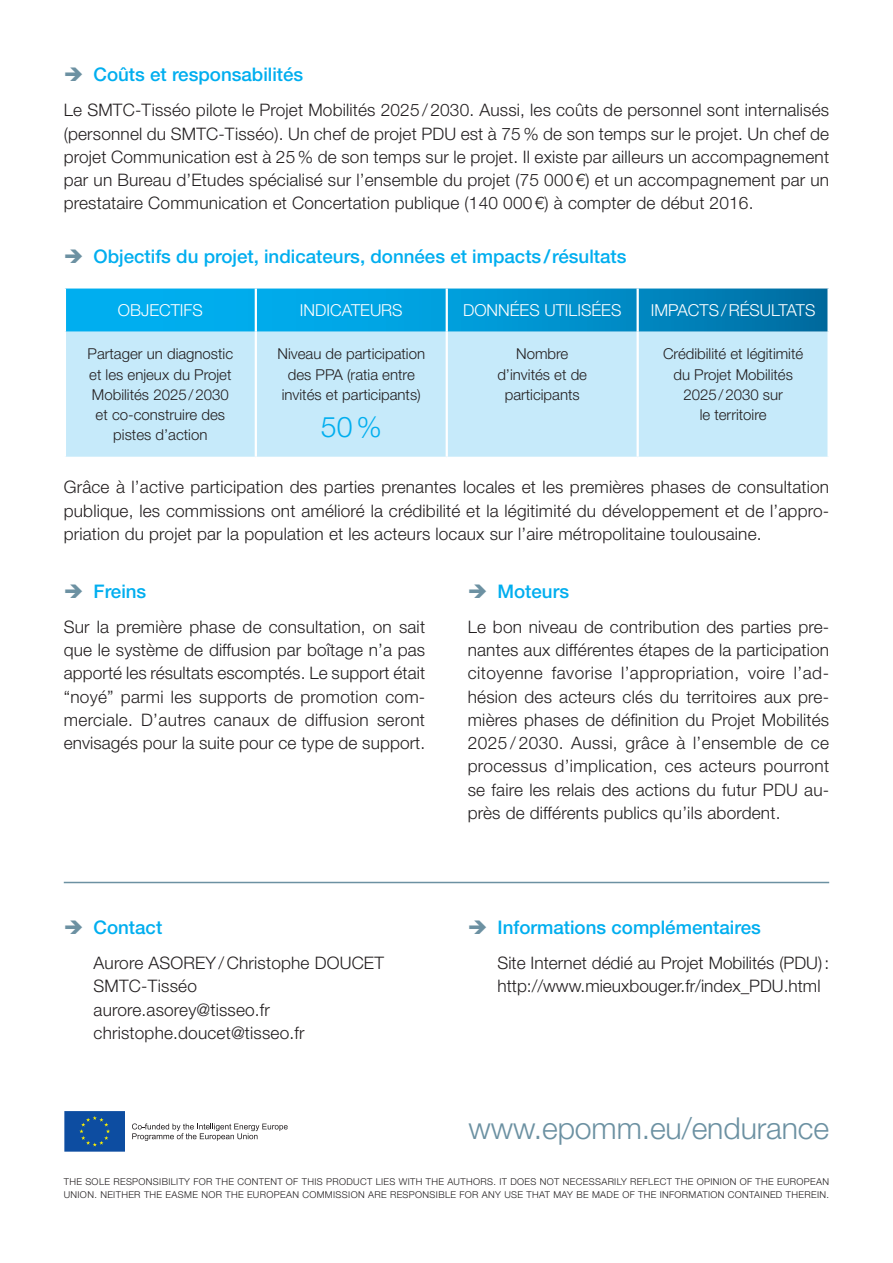
<style>
.page{position:relative;width:893px;height:1263px;background:#fff}
.page>*{position:absolute;margin:0;border:0;box-sizing:border-box;transform-origin:0 0}
.t1{font:300 30.3px "Helvetica Neue LT Pro";letter-spacing:-.005em;color:#6c91a2}
.t2{font:300 28.5px "Helvetica Neue LT Pro";color:#00aeef}
.t3{font:500 18.75px "Helvetica Neue LT Pro";color:#00aeef}
.t4{font:300 17.25px/23.2px "Helvetica Neue LT Pro";letter-spacing:.01em;color:#231f20;text-align:justify}
.t5{font:300 16.5px "Helvetica Neue LT Pro";color:#fff}
.t6{font:300 15px/20.2px "Helvetica Neue LT Pro";color:#231f20;text-align:center}
.t7{font:300 9.45px "Helvetica Neue LT Pro";letter-spacing:.22em;color:#231f20}
.t8{font:300 9.45px "Helvetica Neue LT Pro";letter-spacing:.035em;color:#231f20}
</style>
<div class="page">
<svg style="left:64px;top:1111px;width:61px;height:41px;background:#17549e"></svg>
<svg style="left:132px;top:1123px;width:156px;height:18px"></svg>
<svg style="left:66px;top:288px;width:761px;height:44px;background:#059ad5"></svg>
<div style="left:66px;top:332px;width:761px;height:125px;background:#c6eafa"></div>
<hr style="left:255px;top:288px;width:2px;height:44px;background:#fff">
<hr style="left:446px;top:288px;width:2px;height:44px;background:#fff">
<hr style="left:637px;top:288px;width:2px;height:44px;background:#fff">
<hr style="left:255px;top:332px;width:2px;height:125px;background:#fff">
<hr style="left:446px;top:332px;width:2px;height:125px;background:#fff">
<hr style="left:637px;top:332px;width:2px;height:125px;background:#fff">
<hr style="left:64px;top:882px;width:765px;height:1px;background:#6c91a2">
<p class="t3" style="left:94px;top:64px;width:211px">Coûts et responsabilités</p>
<p class="t4" style="left:64px;top:98px;width:767px">Le SMTC-Tisséo pilote le Projet Mobilités 2025 / 2030. Aussi, les coûts de personnel sont internalisés (personnel du SMTC-Tisséo). Un chef de projet PDU est à 75% de son temps sur le projet. Un chef de projet Communication est à 25% de son temps sur le projet. Il existe par ailleurs un accompagnement par un Bureau d’Etudes spécialisé sur l’ensemble du projet (75 000 €) et un accompagnement par un prestataire Communication et Concertation publique (140 000 €) à compter de début 2016.</p>
<p class="t3" style="left:94px;top:246px;width:534px">Objectifs du projet, indicateurs, données et impacts/résultats</p>
<p class="t5" style="left:118px;top:300px;width:41px">Objecti</p>
<p class="t5" style="left:184px;top:300px;width:18px">fs</p>
<p class="t5" style="left:300px;top:300px;width:15px">Indicateurs</p>
<p class="t5" style="left:463px;top:300px;width:160px">DONNÉES UTILISÉES</p>
<p class="t5" style="left:651px;top:300px;width:166px">IMPACTS/RÉSULTATS</p>
<p class="t6" style="left:88px;top:344px;width:147px">Partager un diagnostic et les enjeux du Projet<br>Mobilités 2025/2030 et co-construire des pistes d’action</p>
<p class="t6" style="left:278px;top:344px;width:149px">Niveau de participation des PPA (ratia entre invités et participants)</p>
<p class="t6" style="left:497px;top:344px;width:91px">Nombre d’invités et de participants</p>
<p class="t6" style="left:663px;top:344px;width:142px">Crédibilité et légitimité du Projet Mobilités<br>2025/2030 sur<br>le territoire</p>
<h2 class="t2" style="left:321px;top:410px;width:63px">50%</h2>
<p class="t4" style="left:64px;top:475px;width:767px">Grâce à l’active participation des parties prenantes locales et les premières phases de consultation publique, les commissions ont amélioré la crédibilité et la légitimité du développement et de l’appro&shy;priation du projet par la population et les acteurs locaux sur l’aire métropolitaine toulousaine.</p>
<p class="t3" style="left:94px;top:580px;width:54px">Freins</p>
<p class="t4" style="left:64px;top:615px;width:363px">Sur la première phase de consultation, on sait que le système de diffusion par boîtage n’a pas apporté les résultats escomptés. Le support était “noyé” parmi les supports de promotion com&shy;merciale. D’autres canaux de diffusion seront envisagés pour la suite pour ce type de support.</p>
<p class="t3" style="left:94px;top:916px;width:70px">Contact</p>
<p class="t4" style="left:94px;top:951px;width:292px;text-align:left">Aurore ASOREY / Christophe DOUCET<br>SMTC-Tisséo<br>aurore.asorey@tisseo.fr christophe.doucet@tisseo.fr</p>
<p class="t3" style="left:497px;top:580px;width:73px">Moteurs</p>
<p class="t4" style="left:468px;top:615px;width:363px">Le bon niveau de contribution des parties pre&shy;nantes aux différentes étapes de la participation citoyenne favorise l’appropriation, voire l’ad&shy;hésion des acteurs clés du territoires aux pre&shy;mières phases de définition du Projet Mobilités 2025 / 2030. Aussi, grâce à l’ensemble de ce processus d’implication, ces acteurs pourront se faire les relais des actions du futur PDU au&shy;près de différents publics qu’ils abordent.</p>
<p class="t3" style="left:497px;top:916px;width:265px">Informations complémentaires</p>
<p class="t4" style="left:497px;top:951px;width:333px">Site Internet dédié au Projet Mobilités (PDU): http://www.mieuxbouger.fr/index_PDU.html</p>
<h1 class="t1" style="left:469px;top:1110px;width:362px">www.epomm.eu/endurance</h1>
<p class="t7" style="left:64px;top:1175px;width:29px">The sole</p>
<p class="t7" style="left:113px;top:1175px;width:7px">responsi</p>
<p class="t7" style="left:162px;top:1175px;width:12px">bilit</p>
<p class="t7" style="left:184px;top:1175px;width:61px">y for the content</p>
<p class="t7" style="left:286px;top:1175px;width:48px">of this product</p>
<p class="t7" style="left:376px;top:1175px;width:6px">lies</p>
<p class="t7" style="left:399px;top:1175px;width:56px">with the aut</p>
<p class="t7" style="left:466px;top:1175px;width:15px">hors</p>
<p class="t7" style="left:493px;top:1175px;width:25px">. It does</p>
<p class="t7" style="left:540px;top:1175px;width:8px">not</p>
<p class="t7" style="left:563px;top:1175px;width:7px">necessaril</p>
<p class="t7" style="left:621px;top:1175px;width:34px">y reflect</p>
<p class="t7" style="left:675px;top:1175px;width:29px">the opinion</p>
<p class="t7" style="left:740px;top:1175px;width:51px">of the European</p>
<p class="t7" style="left:64px;top:1189px;width:14px">Union</p>
<p class="t8" style="left:94px;top:1189px;width:115px">. Neither the EASME nor</p>
<p class="t7" style="left:225px;top:1189px;width:35px">the European</p>
<p class="t7" style="left:302px;top:1189px;width:15px">Commission</p>
<p class="t7" style="left:368px;top:1189px;width:8px">are</p>
<p class="t7" style="left:390px;top:1189px;width:7px">responsi</p>
<p class="t7" style="left:438px;top:1189px;width:73px">ble for any use</p>
<p class="t7" style="left:526px;top:1189px;width:74px">that may bemade</p>
<p class="t7" style="left:622px;top:1189px;width:60px">of the information</p>
<p class="t7" style="left:728px;top:1189px;width:7px">contained</p>
<p class="t7" style="left:786px;top:1189px;width:19px">therein</p>
<p class="t7" style="left:826px;top:1189px;width:4px">.</p>
</div>
